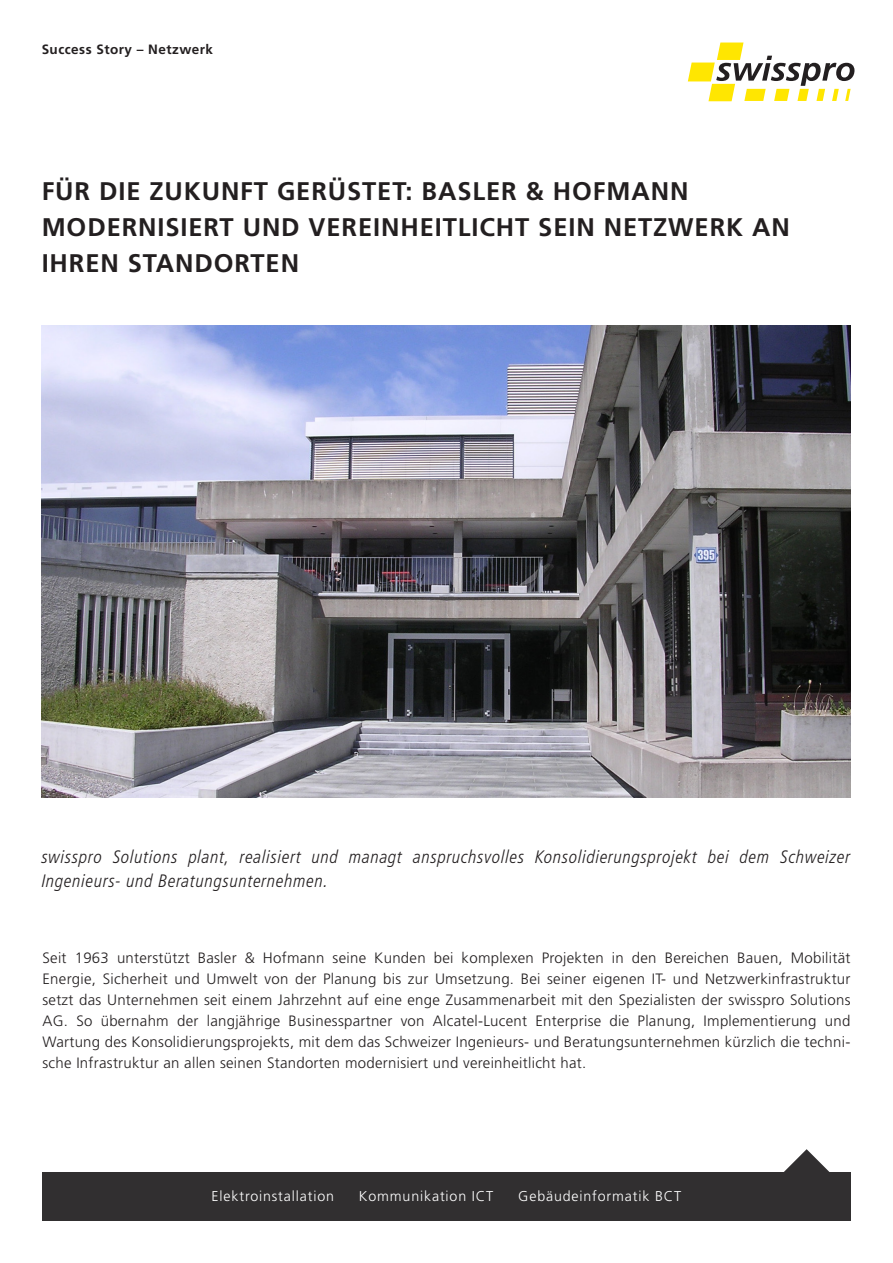
<style>
.page{position:relative;width:893px;height:1263px;background:#fff}
.page>*{position:absolute;margin:0;border:0;box-sizing:border-box;transform-origin:0 0}
.t1{font:700 25.5px/36px "Frutiger LT Pro";letter-spacing:.035em;color:#231f20}
.t2{font:italic 300 condensed 18px/24px "Frutiger LT Pro";letter-spacing:.035em;color:#231f20}
.t3{font:300 15px/21px "Frutiger LT Pro";letter-spacing:.02em;color:#231f20;text-align:justify}
.t4{font:300 14.25px "Frutiger LT Pro";letter-spacing:.06em;color:#fff}
.t5{font:700 13.5px "Frutiger LT Pro";letter-spacing:.035em;color:#231f20}
</style>
<div class="page">
<svg style="left:688px;top:43px;width:166px;height:58px"></svg>
<img style="left:42px;top:325px;width:808px;height:472px">
<svg style="left:784px;top:1149px;width:46px;height:23px"></svg>
<div style="left:42px;top:1172px;width:808px;height:48px;background:#312f30"></div>
<p class="t5" style="left:42px;top:41px;width:173px">Success Story – Netzwerk</p>
<h1 class="t1" style="left:42px;top:173px;width:750px">FÜR DIE ZUKUNFT GERÜSTET: BASLER &amp; HOFMANN<br>MODERNISIERT UND VEREINHEITLICHT SEIN NETZWERK AN<br>IHREN STANDORTEN</h1>
<p class="t2" style="left:42px;top:845px;width:810px">swisspro Solutions plant, realisiert und managt anspruchsvolles Konsolidierungsprojekt bei dem Schweizer<br>Ingenieurs- und Beratungsunternehmen.</p>
<p class="t3" style="left:43px;top:947px;width:809px">Seit 1963 unterstützt Basler &amp; Hofmann seine Kunden bei komplexen Projekten in den Bereichen Bauen, Mobilität Energie, Sicherheit und Umwelt von der Planung bis zur Umsetzung. Bei seiner eigenen IT- und Netzwerkinfrastruktur setzt das Unternehmen seit einem Jahrzehnt auf eine enge Zusammenarbeit mit den Spezialisten der swisspro Solutions AG. So übernahm der langjährige Businesspartner von Alcatel-Lucent Enterprise die Planung, Implementierung und Wartung des Konsolidierungsprojekts, mit dem das Schweizer Ingenieurs- und Beratungsunternehmen kürzlich die techni&shy;sche Infrastruktur an allen seinen Standorten modernisiert und vereinheitlicht hat.</p>
<p class="t4" style="left:212px;top:1188px;width:124px">Elektroinstallation</p>
<p class="t4" style="left:359px;top:1188px;width:136px">Kommunikation ICT</p>
<p class="t4" style="left:518px;top:1188px;width:165px">Gebäudeinformatik BCT</p>
</div>
